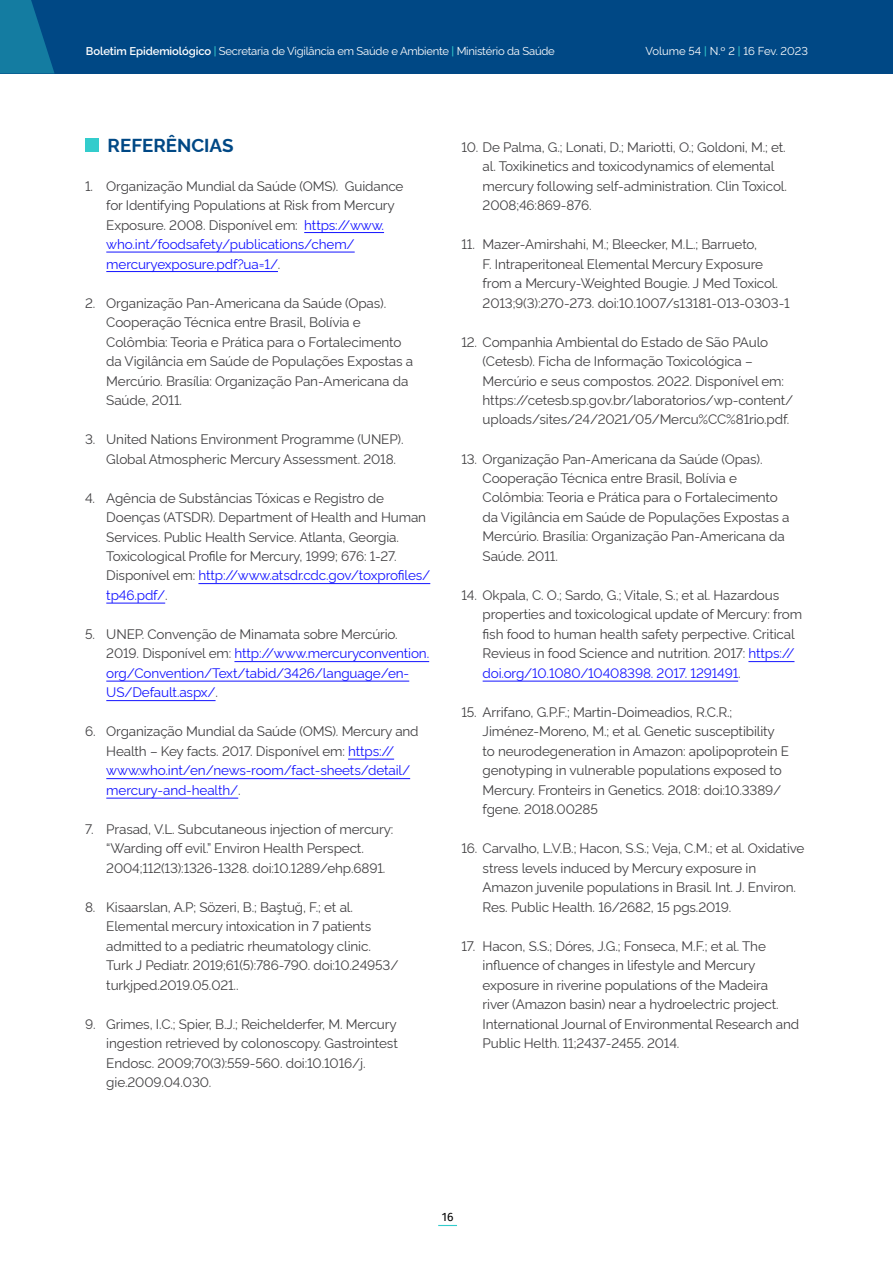
<style>
.page{position:relative;width:893px;height:1263px;background:#fff}
.page>*{position:absolute;margin:0;border:0;box-sizing:border-box;transform-origin:0 0}
.t1{font:700 18.75px "Rawline";color:#004885}
.t2{font:13.5px/19.5px "Rawline";letter-spacing:-.01em;color:#414042}
.t3{font:13.5px/19.5px "Rawline";letter-spacing:-.01em;color:#1414ff}
.t4{font:12px "Fira Sans";color:#000}
.t5{font:11.25px "Rawline";letter-spacing:-.02em;color:#fff}
.t6{font:11.25px "Rawline";color:#fff}
.s1{font-weight:600}
.s2{font-weight:500;color:#3cc}
.s3{color:#1414ff}
.s4{color:#414042}
</style>
<div class="page">
<div style="left:0;top:0;width:893px;height:74px;background:#004885"></div>
<svg style="left:438px;top:1225px;width:19px;height:1px"></svg>
<svg style="left:0;top:0;width:55px;height:74px"></svg>
<hr style="left:304px;top:232px;width:80px;height:1px;background:#1414ff">
<hr style="left:106px;top:252px;width:249px;height:1px;background:#1414ff">
<hr style="left:106px;top:271px;width:172px;height:1px;background:#1414ff">
<hr style="left:198px;top:583px;width:232px;height:1px;background:#1414ff">
<hr style="left:106px;top:603px;width:59px;height:1px;background:#1414ff">
<hr style="left:234px;top:661px;width:195px;height:1px;background:#1414ff">
<hr style="left:106px;top:681px;width:303px;height:1px;background:#1414ff">
<hr style="left:106px;top:700px;width:110px;height:1px;background:#1414ff">
<hr style="left:348px;top:759px;width:46px;height:1px;background:#1414ff">
<hr style="left:106px;top:778px;width:304px;height:1px;background:#1414ff">
<hr style="left:106px;top:798px;width:132px;height:1px;background:#1414ff">
<div style="left:85px;top:138px;width:14px;height:14px;background:#3cc"></div>
<hr style="left:748px;top:661px;width:46px;height:1px;background:#1414ff">
<hr style="left:483px;top:681px;width:255px;height:1px;background:#1414ff">
<p class="t5" style="left:86px;top:42px;width:470px"><span class="s1">Boletim Epidemiológico</span> <span class="s2">|</span> Secretaria de Vigilância em Saúde e Ambiente <span class="s2">|</span> Ministério da Saúde</p>
<p class="t6" style="left:645px;top:43px;width:164px">Volume 54 <span class="s2">|</span> N.º 2 <span class="s2">|</span> 16 Fev. 2023</p>
<h1 class="t1" style="left:108px;top:130px;width:127px">REFERÊNCIAS</h1>
<p class="t2" style="left:106px;top:175px;width:299px;text-indent:-21px">1. Organização Mundial da Saúde (OMS). Guidance for Identifying Populations at Risk from Mercury Exposure. 2008. Disponível em: <span class="s3">https://www. who.int/foodsafety/publications/chem/ mercuryexposure.pdf?ua=1/</span>.</p>
<p class="t2" style="left:106px;top:292px;width:308px;text-indent:-21px">2. Organização Pan-Americana da Saúde (Opas).<br>Cooperação Técnica entre Brasil, Bolívia e Colômbia: Teoria e Prática para o Fortalecimento da Vigilância em Saúde de Populações Expostas a Mercúrio. Brasília: Organização Pan-Americana da Saúde, 2011.</p>
<p class="t2" style="left:106px;top:428px;width:299px;text-indent:-21px">3. United Nations Environment Programme (UNEP).<br>Global Atmospheric Mercury Assessment. 2018.</p>
<p class="t2" style="left:106px;top:487px;width:326px;text-indent:-21px">4. Agência de Substâncias Tóxicas e Registro de Doenças (ATSDR). Department of Health and Human Services. Public Health Service. Atlanta, Georgia.<br>Toxicological Profile for Mercury, 1999; 676: 1-27.<br>Disponível em: <span class="s3">http://www.atsdr.cdc.gov/toxprofiles/ tp46.pdf/</span>.</p>
<p class="t3" style="left:106px;top:623px;width:324px;text-indent:-21px"><span class="s4">5. UNEP. Convenção de Minamata sobre Mercúrio.<br>2019. Disponível em:</span> http://www.mercuryconvention. org/Convention/Text/tabid/3426/language/en-US/Default.aspx/<span class="s4">.</span></p>
<p class="t2" style="left:106px;top:720px;width:314px;text-indent:-21px">6. Organização Mundial da Saúde (OMS). Mercury and Health – Key facts. 2017. Disponível em: <span class="s3">https:// www.who.int/en/news-room/fact-sheets/detail/ mercury-and-health/</span>.</p>
<p class="t2" style="left:106px;top:818px;width:289px;text-indent:-21px">7. Prasad, V.L. Subcutaneous injection of mercury: “Warding off evil.” Environ Health Perspect.<br>2004;112(13):1326-1328. doi:10.1289/ehp.6891.</p>
<p class="t2" style="left:106px;top:896px;width:294px;text-indent:-21px">8. Kisaarslan, A.P; Sözeri, B.; Baştuğ, F.; et al.<br>Elemental mercury intoxication in 7 patients admitted to a pediatric rheumatology clinic.<br>Turk J Pediatr. 2019;61(5):786-790. doi:10.24953/ turkjped.2019.05.021..</p>
<p class="t2" style="left:106px;top:1013px;width:293px;text-indent:-21px">9. Grimes, I.C.; Spier, B.J.; Reichelderfer, M. Mercury ingestion retrieved by colonoscopy. Gastrointest Endosc. 2009;70(3):559-560. doi:10.1016/j. gie.2009.04.030.</p>
<p class="t2" style="left:483px;top:136px;width:306px;text-indent:-21px">10. De Palma, G.; Lonati, D.; Mariotti, O.; Goldoni, M.; et. al. Toxikinetics and toxicodynamics of elemental mercury following self-administration. Clin Toxicol.<br>2008;46:869-876.</p>
<p class="t2" style="left:483px;top:233px;width:309px;text-indent:-21px">11. Mazer-Amirshahi, M.; Bleecker, M.L.; Barrueto,<br>F. Intraperitoneal Elemental Mercury Exposure from a Mercury-Weighted Bougie. J Med Toxicol.<br>2013;9(3):270-273. doi:10.1007/s13181-013-0303-1</p>
<p class="t2" style="left:483px;top:331px;width:312px;text-indent:-21px">12. Companhia Ambiental do Estado de São PAulo (Cetesb). Ficha de Informação Toxicológica – Mercúrio e seus compostos. 2022. Disponível em: https://cetesb.sp.gov.br/laboratorios/wp-content/ uploads/sites/24/2021/05/Mercu%CC%81rio.pdf.</p>
<p class="t2" style="left:483px;top:448px;width:308px;text-indent:-21px">13. Organização Pan-Americana da Saúde (Opas).<br>Cooperação Técnica entre Brasil, Bolívia e Colômbia: Teoria e Prática para o Fortalecimento da Vigilância em Saúde de Populações Expostas a Mercúrio. Brasília: Organização Pan-Americana da Saúde. 2011.</p>
<p class="t2" style="left:483px;top:584px;width:321px;text-indent:-21px">14. Okpala, C. O.; Sardo, G.; Vitale, S.; et al. Hazardous properties and toxicological update of Mercury: from fish food to human health safety perpective. Critical Revieus in food Science and nutrition. 2017: <span class="s3">https:// doi.org/10.1080/10408398. 2017. 1291491</span>.</p>
<p class="t2" style="left:483px;top:701px;width:308px;text-indent:-21px">15. Arrifano, G.P.F.; Martin-Doimeadios, R.C.R.; Jiménez-Moreno, M.; et al. Genetic susceptibility to neurodegeneration in Amazon: apolipoprotein E genotyping in vulnerable populations exposed to Mercury. Fronteirs in Genetics. 2018: doi:10.3389/ fgene. 2018.00285</p>
<p class="t2" style="left:483px;top:837px;width:323px;text-indent:-21px">16. Carvalho, L.V.B.; Hacon, S.S.; Veja, C.M.; et al. Oxidative stress levels induced by Mercury exposure in Amazon juvenile populations in Brasil. Int. J. Environ.<br>Res. Public Health. 16/2682, 15 pgs.2019.</p>
<p class="t2" style="left:483px;top:935px;width:318px;text-indent:-21px">17. Hacon, S.S.; Dóres, J.G.; Fonseca, M.F.; et al. The influence of changes in lifestyle and Mercury exposure in riverine populations of the Madeira<br>river (Amazon basin) near a hydroelectric project.<br>International Journal of Environmental Research and Public Helth. 11;2437-2455. 2014.</p>
<p class="t4" style="left:442px;top:1207px;width:13px">16</p>
</div>
